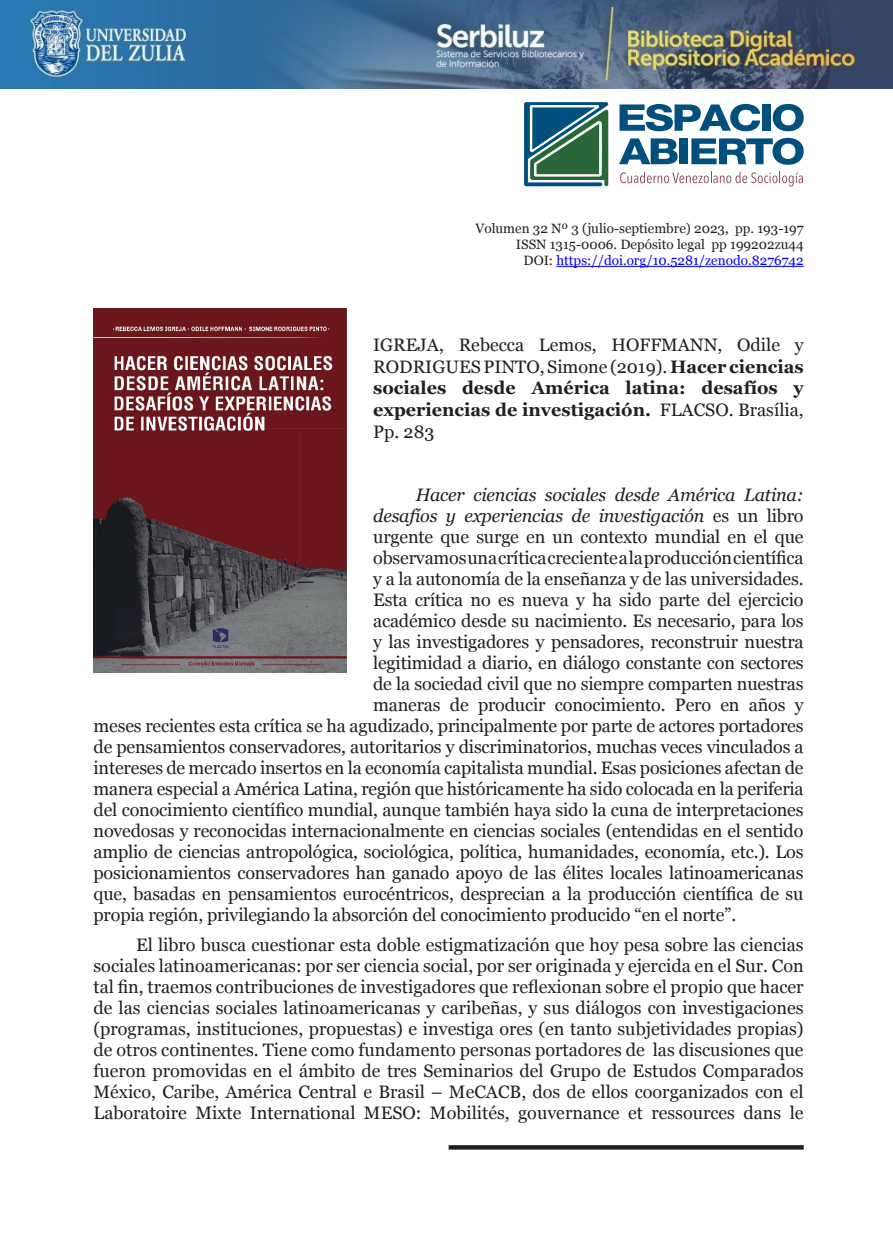
<style>
.page{position:relative;width:893px;height:1234px;background:#fff}
.page>*{position:absolute;margin:0;border:0;box-sizing:border-box;transform-origin:0 0}
.PARRAFOS{font:18px/21px "Georgia";letter-spacing:-.01em;color:#231f20;text-align:justify}
.PARRAFOS-2{font:italic 18px "Georgia";letter-spacing:-.01em;color:#231f20}
.t1{font:13.5px "Georgia";color:#231f20}
.Normal__Web{font:13.5px "Georgia";color:#00f}
.s1{color:#231f20}
.s2{font-weight:700}
.s3{font-style:normal}
</style>
<div class="page">
<svg style="left:524px;top:102px;width:84px;height:85px;background:#477e7b"></svg>
<svg style="left:619px;top:138px;width:59px;height:26px"></svg>
<div style="left:680px;top:138px;width:8px;height:26px;background:#004f7d"></div>
<svg style="left:691px;top:138px;width:113px;height:27px"></svg>
<svg style="left:619px;top:104px;width:141px;height:27px"></svg>
<div style="left:762px;top:104px;width:8px;height:27px;background:#004f7d"></div>
<svg style="left:773px;top:104px;width:31px;height:27px"></svg>
<svg style="left:620px;top:172px;width:183px;height:14px"></svg>
<svg style="left:449px;top:1145px;width:355px;height:4px"></svg>
<img style="left:0;top:0;width:893px;height:88px">
<hr style="left:556px;top:266px;width:248px;height:1px;background:#00f">
<img style="left:94px;top:308px;width:253px;height:364px">
<p class="t1" style="left:475px;top:220px;width:330px">Volumen 32 Nº 3 (julio-septiembre) 2023, pp. 193-197</p>
<p class="t1" style="left:516px;top:236px;width:289px">ISSN 1315-0006. Depósito legal pp 199202zu44</p>
<p class="Normal__Web" style="left:524px;top:252px;width:282px"><span class="s1">DOI:</span> https://doi.org/10.5281/zenodo.8276742</p>
<p class="PARRAFOS" style="left:373px;top:334px;width:432px;line-height:21.6px">IGREJA, Rebecca Lemos, HOFFMANN, Odile y RODRIGUES PINTO, Simone (2019). <span class="s2">Hacer ciencias sociales desde América latina: desafíos y experiencias de investigación.</span> FLACSO. Brasília, Pp. 283</p>
<p class="PARRAFOS-2" style="left:416px;top:483px;width:389px">Hacer ciencias sociales desde América Latina:</p>
<p class="PARRAFOS-2" style="left:373px;top:504px;width:432px">desafíos y experiencias de investigación <span class="s3">es un libro</span></p>
<p class="PARRAFOS" style="left:373px;top:526px;width:432px">urgente que surge en un contexto mundial en el que</p>
<p class="PARRAFOS" style="left:373px;top:547px;width:432px">observamos una crítica creciente a la producción científica</p>
<p class="PARRAFOS" style="left:373px;top:568px;width:432px">y a la autonomía de la enseñanza y de las universidades.</p>
<p class="PARRAFOS" style="left:373px;top:589px;width:432px">Esta crítica no es nueva y ha sido parte del ejercicio</p>
<p class="PARRAFOS" style="left:373px;top:610px;width:432px">académico desde su nacimiento. Es necesario, para los</p>
<p class="PARRAFOS" style="left:373px;top:631px;width:432px">y las investigadores y pensadores, reconstruir nuestra</p>
<p class="PARRAFOS" style="left:373px;top:652px;width:432px">legitimidad a diario, en diálogo constante con sectores</p>
<p class="PARRAFOS" style="left:373px;top:673px;width:432px">de la sociedad civil que no siempre comparten nuestras</p>
<p class="PARRAFOS" style="left:373px;top:694px;width:432px">maneras de producir conocimiento. Pero en años y</p>
<p class="PARRAFOS" style="left:94px;top:715px;width:711px">meses recientes esta crítica se ha agudizado, principalmente por parte de actores portadores</p>
<p class="PARRAFOS" style="left:94px;top:736px;width:712px">de pensamientos conservadores, autoritarios y discriminatorios, muchas veces vinculados a</p>
<p class="PARRAFOS" style="left:94px;top:757px;width:712px">intereses de mercado insertos en la economía capitalista mundial. Esas posiciones afectan de</p>
<p class="PARRAFOS" style="left:94px;top:778px;width:712px">manera especial a América Latina, región que históricamente ha sido colocada en la periferia</p>
<p class="PARRAFOS" style="left:94px;top:799px;width:712px">del conocimiento científico mundial, aunque también haya sido la cuna de interpretaciones</p>
<p class="PARRAFOS" style="left:94px;top:820px;width:711px">novedosas y reconocidas internacionalmente en ciencias sociales (entendidas en el sentido</p>
<p class="PARRAFOS" style="left:94px;top:841px;width:712px">amplio de ciencias antropológica, sociológica, política, humanidades, economía, etc.). Los</p>
<p class="PARRAFOS" style="left:94px;top:862px;width:711px">posicionamientos conservadores han ganado apoyo de las élites locales latinoamericanas</p>
<p class="PARRAFOS" style="left:94px;top:883px;width:711px">que, basadas en pensamientos eurocéntricos, desprecian a la producción científica de su</p>
<p class="PARRAFOS" style="left:94px;top:904px;width:644px">propia región, privilegiando la absorción del conocimiento producido “en el norte”.</p>
<p class="PARRAFOS" style="left:94px;top:934px;width:712px;text-indent:43px">El libro busca cuestionar esta doble estigmatización que hoy pesa sobre las ciencias sociales latinoamericanas: por ser ciencia social, por ser originada y ejercida en el Sur. Con tal fin, traemos contribuciones de investigadores que reflexionan sobre el propio que hacer de las ciencias sociales latinoamericanas y caribeñas, y sus diálogos con investigaciones (programas, instituciones, propuestas) e investiga ores (en tanto subjetividades propias) de otros continentes. Tiene como fundamento personas portadores de las discusiones que fueron promovidas en el ámbito de tres Seminarios del Grupo de Estudos Comparados México, Caribe, América Central e Brasil – MeCACB, dos de ellos coorganizados con el Laboratoire Mixte International MESO: Mobilités, gouvernance et ressources dans le</p>
</div>
